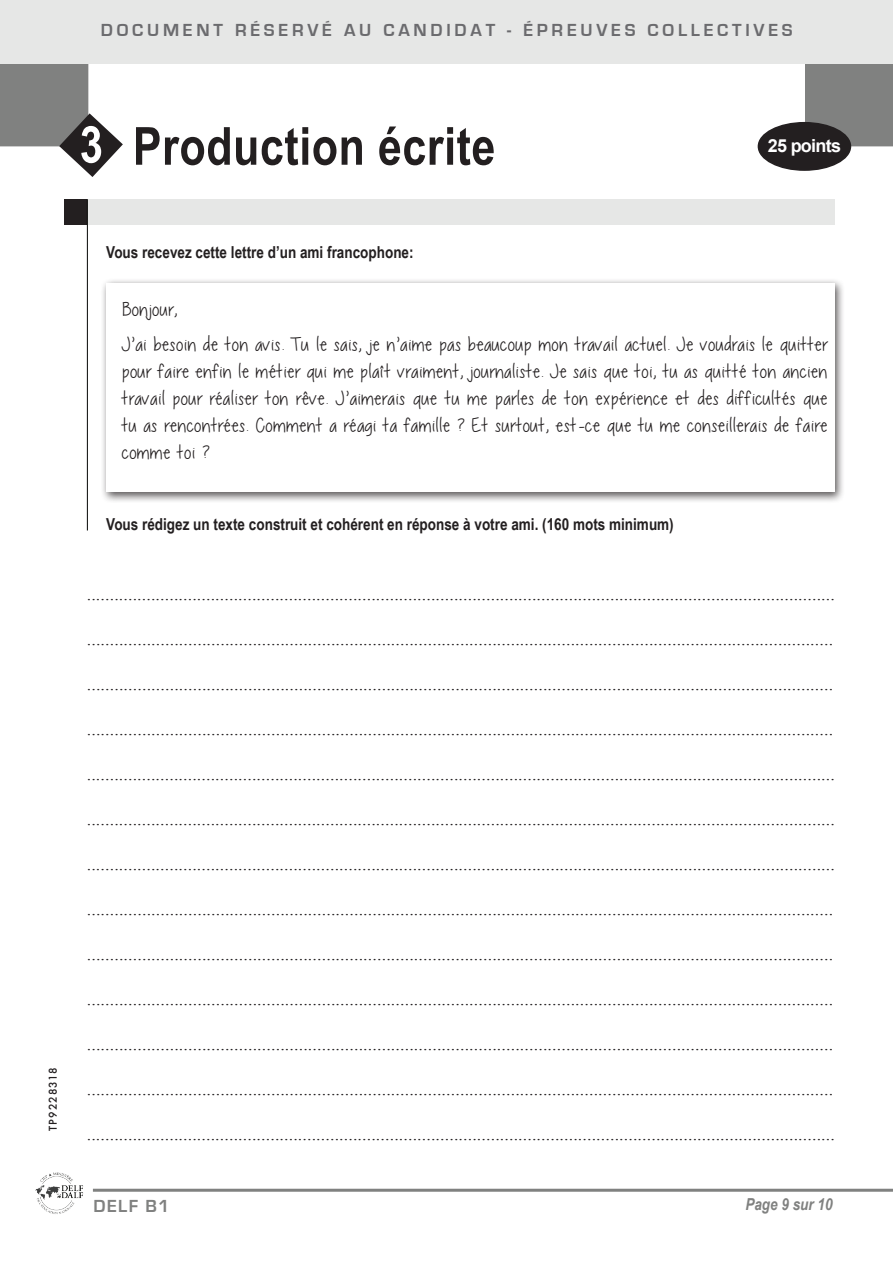
<style>
.page{position:relative;width:893px;height:1263px;background:#fff}
.page>*{position:absolute;margin:0;border:0;box-sizing:border-box;transform-origin:0 0}
.t1{font:700 52.5px "Arial Narrow";letter-spacing:.01em;color:#231f20}
.t2{font:27px/27px "Chocolate Covered Raindrops";letter-spacing:.01em;color:#231f20}
.t3{font:18px "Times New Roman";color:#231f20}
.t4{font:700 18px "Eurostile";letter-spacing:.21em;color:#6b6b6e}
.t5{font:700 18px "Arial";letter-spacing:-.04em;color:#fff}
.t6{font:700 18px "Eurostile";letter-spacing:.08em;color:#808180}
.t7{font:700 16.5px "Arial Narrow";color:#231f20}
.t8{font:italic 700 16.5px "Arial Narrow";color:#808180}
.t9{font:500 10.5px "Futura";letter-spacing:.11em;color:#231f20}
.s1{font-size:51px;color:#fff}
</style>
<div class="page">
<div style="left:806px;top:64px;width:87px;height:82px;background:#808180"></div>
<div style="left:805px;top:63px;width:88px;height:83px;border:2px solid #808180"></div>
<div style="left:0;top:64px;width:88px;height:82px;background:#808180"></div>
<div style="left:0;top:63px;width:88px;height:83px;border:2px solid #808180"></div>
<div style="left:758px;top:123px;width:92px;height:47px;background:#231f20;border-radius:50%"></div>
<div style="left:758px;top:122px;width:93px;height:49px;border:2px solid #231f20;border-radius:50%"></div>
<div style="left:0;top:0;width:893px;height:63px;background:#e6e7e6"></div>
<svg style="left:59px;top:113px;width:64px;height:64px"></svg>
<div style="left:65px;top:199px;width:22px;height:26px;background:#231f20"></div>
<div style="left:87px;top:199px;width:747px;height:26px;background:#e6e7e6"></div>
<hr style="left:87px;top:199px;width:1px;height:331px;background:#040503">
<hr style="left:93px;top:1189px;width:800px;height:3px;background:#808180">
<div style="left:100px;top:278px;width:745px;height:225px;background:#231f20;opacity:.75"></div>
<div style="left:106px;top:283px;width:728px;height:208px;background:#fff"></div>
<img style="left:35px;top:1172px;width:48px;height:42px">
<p class="t4" style="left:101px;top:20px;width:693px">DOCUMENT RÉSERVÉ AU CANDIDAT - ÉPREUVES COLLECTIVES</p>
<h1 class="t1" style="left:80px;top:106px;width:417px"><span class="s1">3</span> Production écrite</h1>
<p class="t5" style="left:768px;top:134px;width:75px">25 points</p>
<p class="t9" style="left:46px;top:1131px;width:65px;rotate:-90deg">TP9228318</p>
<p class="t7" style="left:106px;top:239px;width:309px">Vous recevez cette lettre d’un ami francophone:</p>
<h2 class="t2" style="left:117px;top:291px;width:707px;line-height:35.5px">Bonjour,<br>J’ai besoin de ton avis. Tu le sais, je n’aime pas beaucoup mon travail actuel. Je voudrais le quitter</h2>
<p class="t2" style="left:117px;top:357px;width:707px;text-align:justify">pour faire enfin le métier qui me plaît vraiment, journaliste. Je sais que toi, tu as quitté ton ancien travail pour réaliser ton rêve. J’aimerais que tu me parles de ton expérience et des difficultés que tu as rencontrées. Comment a réagi ta famille ? Et surtout, est-ce que tu me conseillerais de faire comme toi ?</p>
<p class="t7" style="left:106px;top:511px;width:569px">Vous rédigez un texte construit et cohérent en réponse à votre ami. (160 mots minimum)</p>
<p class="t3" style="left:87px;top:582px;width:750px">...................................................................................................................................................................</p>
<p class="t3" style="left:87px;top:627px;width:748px">..................................................................................................................................................................</p>
<p class="t3" style="left:87px;top:672px;width:748px">..................................................................................................................................................................</p>
<p class="t3" style="left:87px;top:717px;width:748px">..................................................................................................................................................................</p>
<p class="t3" style="left:87px;top:762px;width:750px">...................................................................................................................................................................</p>
<p class="t3" style="left:87px;top:807px;width:750px">...................................................................................................................................................................</p>
<p class="t3" style="left:87px;top:852px;width:750px">...................................................................................................................................................................</p>
<p class="t3" style="left:87px;top:897px;width:748px">..................................................................................................................................................................</p>
<p class="t3" style="left:87px;top:942px;width:748px">..................................................................................................................................................................</p>
<p class="t3" style="left:87px;top:987px;width:748px">..................................................................................................................................................................</p>
<p class="t3" style="left:87px;top:1032px;width:748px">..................................................................................................................................................................</p>
<p class="t3" style="left:87px;top:1077px;width:748px">..................................................................................................................................................................</p>
<p class="t3" style="left:87px;top:1122px;width:750px">...................................................................................................................................................................</p>
<p class="t6" style="left:94px;top:1196px;width:78px">DELF B1</p>
<p class="t8" style="left:745px;top:1191px;width:89px">Page 9 sur 10</p>
</div>
